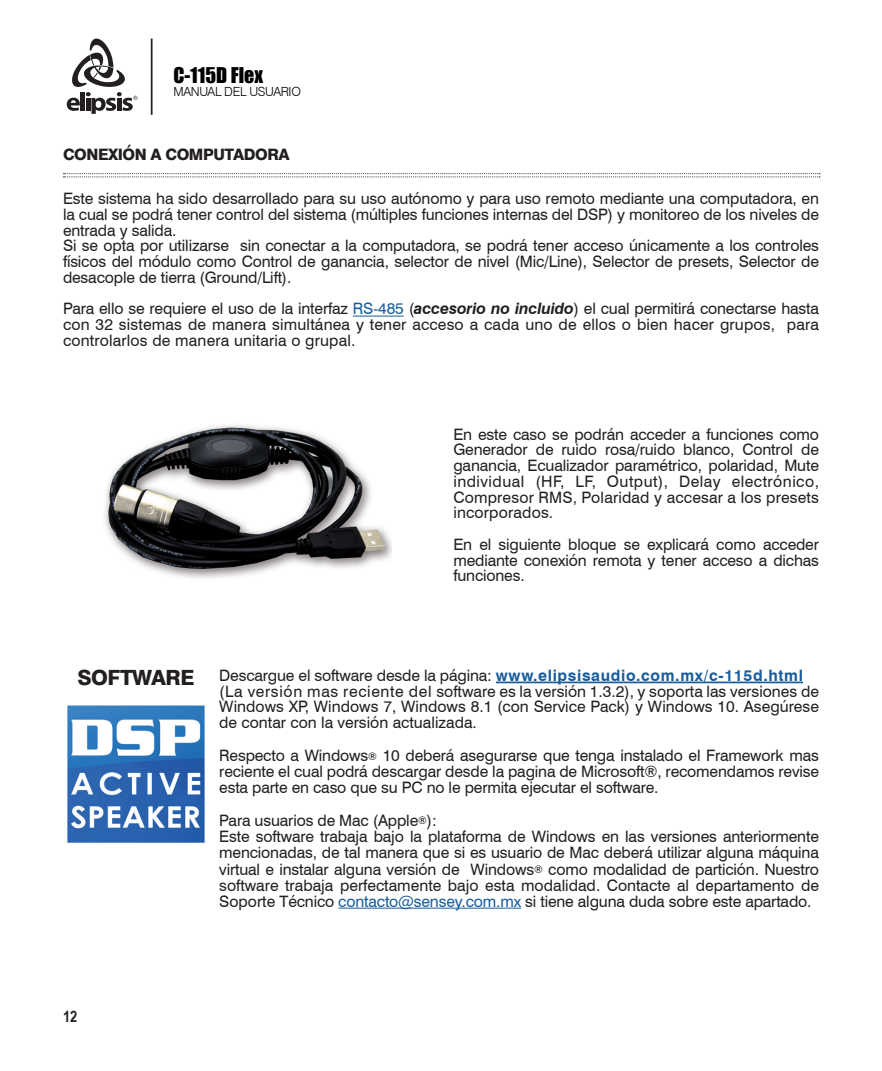
<style>
.page{position:relative;width:882px;height:1071px;background:#fff}
.page>*{position:absolute;margin:0;border:0;box-sizing:border-box;transform-origin:0 0}
.t1{font:800 21px "Swiss 721 BT";letter-spacing:-.03em;color:#231f20}
.t2{font:19.95px "Impact";color:#000}
.t3{font:15.75px/15.8px "Swiss 721 BT";letter-spacing:-.01em;color:#231f20;text-align:justify}
.t4{font:800 15.75px "Swiss 721 BT";letter-spacing:-.03em;color:#231f20}
.t5{font:700 15.75px "Arial Narrow";color:#231f20}
.t6{font:300 12.6px "Swiss 721 BT";letter-spacing:-.025em;color:#000}
.s1{color:#175d9e}
.s2{font-weight:700;font-style:italic}
.s3{font-weight:700;color:#175d9e}
.s4{font-size:10.5px}
</style>
<div class="page">
<svg style="left:67px;top:38px;width:71px;height:76px"></svg>
<hr style="left:151px;top:39px;width:2px;height:76px;background:#231f20">
<img style="left:67px;top:705px;width:138px;height:138px">
<hr style="left:353px;top:316px;width:51px;height:1px;background:#175d9e">
<hr style="left:496px;top:682px;width:307px;height:1px;background:#175d9e">
<hr style="left:338px;top:908px;width:183px;height:1px;background:#175d9e">
<svg style="left:63px;top:173px;width:757px;height:4px"></svg>
<img style="left:105px;top:425px;width:287px;height:154px">
<p class="t2" style="left:173px;top:60px;width:91px">C-115D Flex</p>
<p class="t6" style="left:173px;top:84px;width:129px">MANUAL DEL USUARIO</p>
<p class="t4" style="left:63px;top:145px;width:228px">CONEXIÓN A COMPUTADORA</p>
<p class="t3" style="left:63px;top:191px;width:758px;text-align:left">Este sistema ha sido desarrollado para su uso autónomo y para uso remoto mediante una computadora, en la cual se podrá tener control del sistema (múltiples funciones internas del DSP) y monitoreo de los niveles de entrada y salida.<br>Si se opta por utilizarse sin conectar a la computadora, se podrá tener acceso únicamente a los controles físicos del módulo como Control de ganancia, selector de nivel (Mic/Line), Selector de presets, Selector de desacople de tierra (Ground/Lift).</p>
<p class="t3" style="left:63px;top:301px;width:758px">Para ello se requiere el uso de la interfaz <span class="s1">RS-485</span> (<span class="s2">accesorio no incluido</span>) el cual permitirá conectarse hasta con 32 sistemas de manera simultánea y tener acceso a cada uno de ellos o bien hacer grupos, para controlarlos de manera unitaria o grupal.</p>
<p class="t3" style="left:453px;top:426px;width:367px">En este caso se podrán acceder a funciones como Generador de ruido rosa/ruido blanco, Control de ganancia, Ecualizador paramétrico, polaridad, Mute individual (HF, LF, Output), Delay electrónico, Compresor RMS, Polaridad y accesar a los presets incorporados.</p>
<p class="t3" style="left:453px;top:536px;width:367px">En el siguiente bloque se explicará como acceder mediante conexión remota y tener acceso a dichas funciones.</p>
<h1 class="t1" style="left:78px;top:665px;width:118px">SOFTWARE</h1>
<p class="t3" style="left:219px;top:667px;width:601px;text-align:left">Descargue el software desde la página: <span class="s3">www.elipsisaudio.com.mx/c-115d.html </span>(La versión mas reciente del software es la versión 1.3.2), y soporta las versiones de Windows XP, Windows 7, Windows 8.1 (con Service Pack) y Windows 10. Asegúrese de contar con la versión actualizada.</p>
<p class="t3" style="left:219px;top:748px;width:601px">Respecto a Windows<span class="s4">®</span> 10 deberá asegurarse que tenga instalado el Framework mas reciente el cual podrá descargar desde la pagina de Microsoft®, recomendamos revise esta parte en caso que su PC no le permita ejecutar el software.</p>
<p class="t3" style="left:219px;top:812px;width:601px;text-align:left">Para usuarios de Mac (Apple<span class="s4">®</span>):<br>Este software trabaja bajo la plataforma de Windows en las versiones anteriormente mencionadas, de tal manera que si es usuario de Mac deberá utilizar alguna máquina</p>
<p class="t3" style="left:219px;top:861px;width:601px">virtual e instalar alguna versión de Windows<span class="s4">®</span> como modalidad de partición. Nuestro software trabaja perfectamente bajo esta modalidad. Contacte al departamento de Soporte Técnico <span class="s1">contacto@sensey.com.mx</span> si tiene alguna duda sobre este apartado.</p>
<p class="t5" style="left:63px;top:1004px;width:16px">12</p>
</div>
